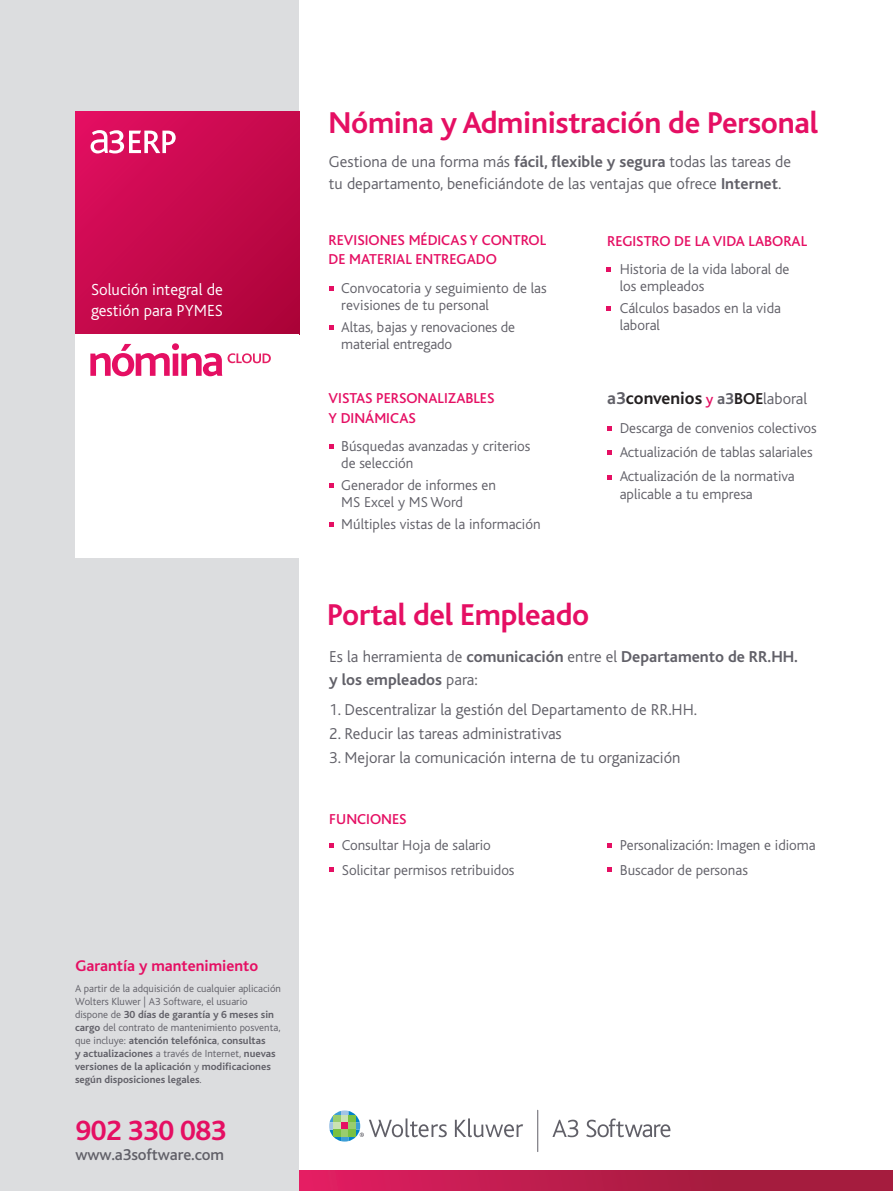
<style>
.page{position:relative;width:893px;height:1191px;background:#fff}
.page>*{position:absolute;margin:0;border:0;box-sizing:border-box;transform-origin:0 0}
.t1{font:700 31.5px "Bliss";letter-spacing:-.01em;color:#e50f63}
.t2{font:700 29.25px "Bliss";letter-spacing:-.015em;color:#e50f63}
.t3{font:700 18px "Bliss";color:#231f20}
.t4{font:300 16.8px/21px "Bliss";color:#fff}
.t5{font:300 16.5px/22.5px "Bliss";color:#616068}
.t6{font:700 16.5px/22.5px "Bliss";color:#616068}
.t7{font:500 16.5px "Bliss";letter-spacing:-.005em;color:#616068}
.t8{font:700 16.2px "Bliss";color:#e50f63}
.t9{font:300 15px/16.5px "Bliss";color:#616068}
.t10{font:500 15px/19.5px "Bliss";color:#e50f63}
.t11{font:300 10.8px/12.9px "Bliss";color:#616068}
.s1{font-weight:700}
.s2{color:#616068}
.s3{font-weight:500;font-size:15px;color:#e50f63}
.s4{font-size:16.5px;color:#616068}
.s5{font-size:16.5px}
.s6{font-weight:300;font-size:16.5px;color:#616068}
.s7{font-weight:300}
</style>
<div class="page">
<div style="left:0;top:0;width:299px;height:1191px;background:#dcdddf"></div>
<div style="left:299px;top:1170px;width:594px;height:21px;background:linear-gradient(to right,#de1d60,#981c36)"></div>
<svg style="left:76px;top:112px;width:223px;height:223px;background:#c50a4c"></svg>
<svg style="left:91px;top:130px;width:85px;height:23px;background:#e875a1"></svg>
<svg style="left:330px;top:286px;width:4px;height:5px"></svg>
<svg style="left:330px;top:444px;width:4px;height:5px"></svg>
<svg style="left:607px;top:427px;width:5px;height:4px"></svg>
<svg style="left:607px;top:451px;width:5px;height:4px"></svg>
<svg style="left:607px;top:475px;width:5px;height:4px"></svg>
<svg style="left:330px;top:483px;width:4px;height:4px"></svg>
<svg style="left:330px;top:522px;width:4px;height:4px"></svg>
<svg style="left:330px;top:843px;width:4px;height:4px"></svg>
<svg style="left:330px;top:868px;width:4px;height:4px"></svg>
<svg style="left:607px;top:843px;width:4px;height:4px"></svg>
<svg style="left:607px;top:868px;width:4px;height:4px"></svg>
<svg style="left:330px;top:326px;width:4px;height:4px"></svg>
<svg style="left:606px;top:267px;width:5px;height:4px"></svg>
<svg style="left:606px;top:306px;width:5px;height:4px"></svg>
<svg style="left:552px;top:1118px;width:118px;height:19px"></svg>
<svg style="left:455px;top:1118px;width:68px;height:19px"></svg>
<svg style="left:329px;top:1110px;width:118px;height:31px"></svg>
<div style="left:334px;top:1115px;width:7px;height:7px;background:#99cd6e"></div>
<div style="left:334px;top:1122px;width:7px;height:7px;background:#cae2b2"></div>
<div style="left:334px;top:1129px;width:7px;height:8px;background:#79c142"></div>
<div style="left:341px;top:1115px;width:7px;height:7px;background:#cae2b2"></div>
<div style="left:341px;top:1122px;width:7px;height:7px;background:#e50f63"></div>
<div style="left:341px;top:1129px;width:7px;height:8px;background:#99cd6e"></div>
<div style="left:348px;top:1115px;width:8px;height:7px;background:#79c142"></div>
<div style="left:348px;top:1122px;width:8px;height:7px;background:#99cd6e"></div>
<div style="left:348px;top:1129px;width:8px;height:8px;background:#79c142"></div>
<hr style="left:537px;top:1110px;width:1px;height:41px;background:#616068">
<div style="left:75px;top:335px;width:224px;height:223px;background:#fff"></div>
<svg style="left:90px;top:343px;width:132px;height:33px"></svg>
<svg style="left:228px;top:353px;width:43px;height:10px"></svg>
<p class="t4" style="left:91px;top:279px;width:133px">Solución integral de gestión para PYMES</p>
<p class="t8" style="left:75px;top:957px;width:184px">Garantía y mantenimiento</p>
<p class="t11" style="left:75px;top:982px;width:207px">A partir de la adquisición de cualquier aplicación Wolters Kluwer | A3 Software, el usuario dispone de <span class="s1">30 días de garantía y 6 meses sin cargo</span> del contrato de mantenimiento posventa, que incluye: <span class="s1">atención telefónica</span>, <span class="s1">consultas<br>y actualizaciones</span> a través de Internet, <span class="s1">nuevas versiones de la aplicación</span> y <span class="s1">modificaciones según disposiciones legales</span>.</p>
<h2 class="t2" style="left:75px;top:1115px;width:153px">902 330 083</h2>
<p class="t7" style="left:75px;top:1145px;width:150px">www.a3software.com</p>
<h1 class="t1" style="left:329px;top:106px;width:491px">Nómina y Administración de Personal</h1>
<p class="t5" style="left:329px;top:150px;width:463px">Gestiona de una forma más <span class="s1">fácil, flexible y segura</span> todas las tareas de tu departamento, beneficiándote de las ventajas que ofrece <span class="s1">Internet</span>.</p>
<p class="t10" style="left:329px;top:231px;width:219px">REVISIONES MÉDICAS Y CONTROL<br>DE MATERIAL ENTREGADO</p>
<p class="t9" style="left:341px;top:280px;width:207px">Convocatoria y seguimiento de las revisiones de tu personal</p>
<p class="t9" style="left:341px;top:319px;width:175px">Altas, bajas y renovaciones de material entregado</p>
<p class="t10" style="left:329px;top:389px;width:167px">VISTAS PERSONALIZABLES<br>Y DINÁMICAS</p>
<p class="t9" style="left:341px;top:438px;width:191px">Búsquedas avanzadas y criterios de selección</p>
<p class="t9" style="left:341px;top:477px;width:156px">Generador de informes en<br>MS Excel y MS Word</p>
<p class="t9" style="left:341px;top:516px;width:201px">Múltiples vistas de la información</p>
<p class="t10" style="left:607px;top:231px;width:202px">REGISTRO DE LA VIDA LABORAL</p>
<p class="t9" style="left:620px;top:261px;width:171px">Historia de la vida laboral de los empleados</p>
<p class="t9" style="left:620px;top:300px;width:163px">Cálculos basados en la vida laboral</p>
<p class="t3" style="left:607px;top:389px;width:202px"><span class="s2">a3</span>convenios <span class="s3">y</span> <span class="s4">a3</span><span class="s5">BOE</span><span class="s6">laboral</span></p>
<p class="t9" style="left:620px;top:416px;width:199px;line-height:24px">Descarga de convenios colectivos<br>Actualización de tablas salariales<br>Actualización de la normativa</p>
<p class="t9" style="left:620px;top:486px;width:135px">aplicable a tu empresa</p>
<h1 class="t1" style="left:327px;top:598px;width:264px">Portal del Empleado</h1>
<p class="t6" style="left:329px;top:645px;width:470px"><span class="s7">Es la herramienta de</span> comunicación <span class="s7">entre el</span> Departamento de RR.HH. y los empleados <span class="s7">para:</span></p>
<p class="t5" style="left:329px;top:698px;width:369px">1. Descentralizar la gestión del Departamento de RR.HH.</p>
<p class="t5" style="left:329px;top:722px;width:234px">2. Reducir las tareas administrativas</p>
<p class="t5" style="left:329px;top:746px;width:353px">3. Mejorar la comunicación interna de tu organización</p>
<p class="t10" style="left:329px;top:809px;width:79px">FUNCIONES</p>
<p class="t9" style="left:342px;top:832px;width:174px;line-height:25.5px">Consultar Hoja de salario<br>Solicitar permisos retribuidos</p>
<p class="t9" style="left:620px;top:832px;width:198px;line-height:25.5px">Personalización: Imagen e idioma<br>Buscador de personas</p>
</div>
